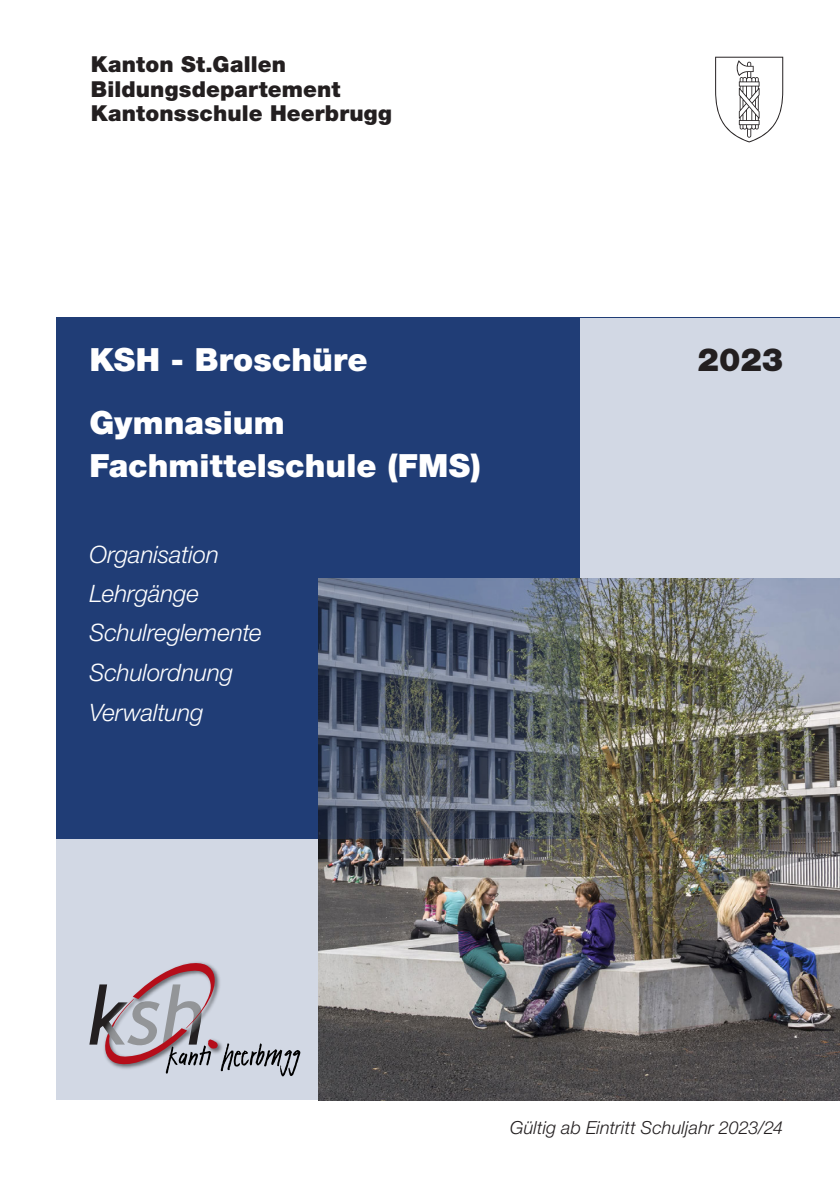
<style>
.page{position:relative;width:840px;height:1191px;background:#fff}
.page>*{position:absolute;margin:0;border:0;box-sizing:border-box;transform-origin:0 0}
.Titel_gross{font:900 32px "Helvetica Neue LT Std";letter-spacing:.005em;color:#fff}
.Text_kursiv{font:900 32px "Helvetica Neue LT Std";color:#231f20}
.Text_kursiv-2{font:italic 300 24px "Helvetica Neue LT Std";letter-spacing:-.005em;color:#fff}
.Titel{font:900 22px "Helvetica Neue LT Std";letter-spacing:.005em;color:#231f20}
.Text_kursiv-3{font:italic 300 18px "Helvetica Neue LT Std";letter-spacing:.01em;color:#231f20}
</style>
<div class="page">
<div style="left:57px;top:317px;width:782px;height:783px;background:#203d76"></div>
<svg style="left:715px;top:57px;width:67px;height:85px"></svg>
<div style="left:57px;top:839px;width:277px;height:261px;background:#d2d8e4"></div>
<div style="left:579px;top:317px;width:260px;height:261px;background:#d2d8e4"></div>
<img style="left:318px;top:578px;width:521px;height:522px">
<svg style="left:318px;top:578px;width:261px;height:261px;background:#525b6a"></svg>
<img style="left:89px;top:984px;width:14px;height:60px">
<svg style="left:103px;top:962px;width:197px;height:114px"></svg>
<p class="Titel" style="left:91px;top:51px;width:196px">Kanton St.Gallen</p>
<p class="Titel" style="left:91px;top:76px;width:251px">Bildungsdepartement</p>
<p class="Titel" style="left:91px;top:100px;width:302px">Kantonsschule Heerbrugg</p>
<p class="Titel_gross" style="left:89px;top:341px;width:280px">KSH - Broschüre</p>
<p class="Titel_gross" style="left:89px;top:403px;width:196px">Gymnasium</p>
<p class="Titel_gross" style="left:89px;top:446px;width:392px">Fachmittelschule (FMS)</p>
<p class="Text_kursiv-2" style="left:89px;top:540px;width:131px">Organisation</p>
<p class="Text_kursiv-2" style="left:89px;top:579px;width:111px">Lehrgänge</p>
<p class="Text_kursiv-2" style="left:89px;top:618px;width:174px">Schulreglemente</p>
<p class="Text_kursiv-2" style="left:89px;top:658px;width:145px">Schulordnung</p>
<p class="Text_kursiv-2" style="left:89px;top:698px;width:115px">Verwaltung</p>
<p class="Text_kursiv" style="left:697px;top:341px;width:87px">2023</p>
<p class="Text_kursiv-3" style="left:510px;top:1117px;width:274px">Gültig ab Eintritt Schuljahr 2023/24</p>
</div>
